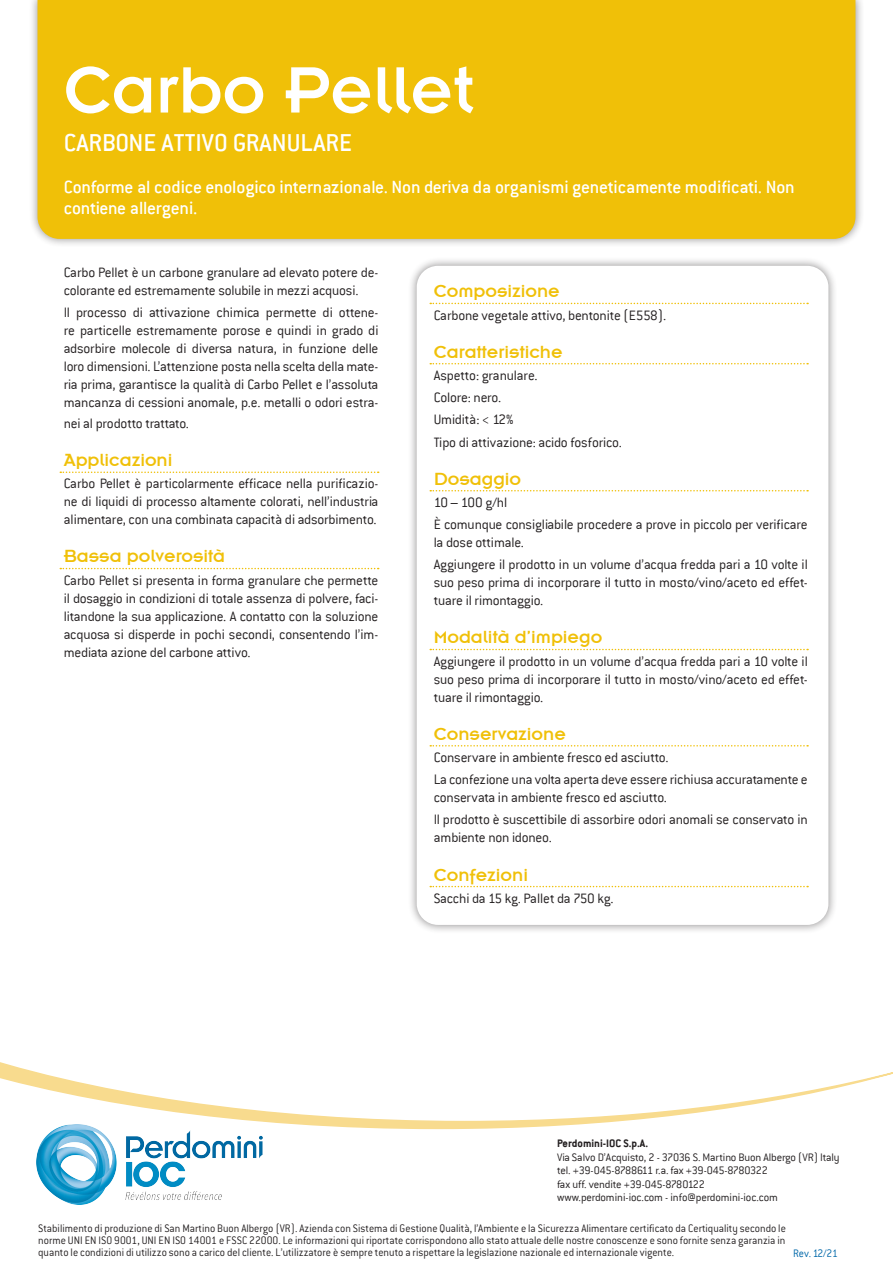
<style>
.page{position:relative;width:893px;height:1263px;background:#fff}
.page>*{position:absolute;margin:0;border:0;box-sizing:border-box;transform-origin:0 0}
.t1{font:72px "Insignia";color:#fff}
.t2{font:500 27px "Conduit ITC";color:#fff}
.t3{font:500 19.5px/21px "Conduit ITC";color:#fff}
.t4{font:19.5px "Insignia A";color:#f0c008}
.t5{font:300 15px/18px "Conduit ITC";letter-spacing:-.015em;color:#231f20;text-align:justify}
.pié_pagina{font:12px/12px "Conduit ITC Light";color:#231f20;text-align:justify;scale:.95 1}
.t6{font:300 12px "Conduit ITC";letter-spacing:-.015em;color:#231f20}
.t7{font:300 12px "Conduit ITC";letter-spacing:-.035em;color:#231f20}
.t8{font:700 12px "Conduit ITC";color:#231f20}
.t9{font:300 12px "Conduit ITC";color:#0068a9;scale:.95 1}
.s1{font-family:"Conduit ITC Light";font-weight:400}
</style>
<div class="page">
<div style="left:29px;top:0;width:835px;height:248px;background:#231f20;opacity:.5"></div>
<div style="left:37px;top:0;width:819px;height:240px;background:#f0c008"></div>
<svg style="left:0;top:1062px;width:893px;height:68px"></svg>
<div style="left:408px;top:257px;width:430px;height:677px;background:#231f20;opacity:.5"></div>
<div style="left:417px;top:266px;width:411px;height:659px;background:#fff;border-radius:21px"></div>
<svg style="left:60px;top:471px;width:319px;height:2px"></svg>
<svg style="left:60px;top:568px;width:319px;height:1px"></svg>
<svg style="left:430px;top:303px;width:378px;height:1px"></svg>
<svg style="left:430px;top:363px;width:378px;height:1px"></svg>
<svg style="left:430px;top:490px;width:378px;height:1px"></svg>
<svg style="left:430px;top:649px;width:378px;height:1px"></svg>
<svg style="left:430px;top:745px;width:378px;height:1px"></svg>
<svg style="left:430px;top:886px;width:378px;height:1px"></svg>
<img style="left:36px;top:1124px;width:227px;height:81px">
<p class="t1" style="left:64px;top:53px;width:412px">Carbo Pellet</p>
<p class="t2" style="left:64px;top:127px;width:290px">CARBONE ATTIVO GRANULARE</p>
<p class="t3" style="left:64px;top:176px;width:732px">Conforme al codice enologico internazionale. Non deriva da organismi geneticamente modificati. Non contiene allergeni.</p>
<p class="t5" style="left:64px;top:263px;width:316px">Carbo Pellet è un carbone granulare ad elevato potere de&shy;colorante ed estremamente solubile in mezzi acquosi.</p>
<p class="t5" style="left:64px;top:303px;width:316px">Il processo di attivazione chimica permette di ottene&shy;re particelle estremamente porose e quindi in grado di adsorbire molecole di diversa natura, in funzione delle loro dimensioni. L’attenzione posta nella scelta della mate&shy;ria prima, garantisce la qualità di Carbo Pellet e l’assoluta mancanza di cessioni anomale, p.e. metalli o odori estra-</p>
<p class="t5" style="left:64px;top:414px;width:127px">nei al prodotto trattato.</p>
<p class="t4" style="left:64px;top:450px;width:110px">Applicazioni</p>
<p class="t5" style="left:64px;top:475px;width:316px">Carbo Pellet è particolarmente efficace nella purificazio&shy;ne di liquidi di processo altamente colorati, nell’industria alimentare, con una combinata capacità di adsorbimento.</p>
<p class="t4" style="left:64px;top:546px;width:163px">Bassa polverosità</p>
<p class="t5" style="left:64px;top:571px;width:316px">Carbo Pellet si presenta in forma granulare che permette il dosaggio in condizioni di totale assenza di polvere, faci&shy;litandone la sua applicazione. A contatto con la soluzione acquosa si disperde in pochi secondi, consentendo l’im&shy;mediata azione del carbone attivo.</p>
<p class="t4" style="left:434px;top:281px;width:128px">Composizione</p>
<p class="t5" style="left:434px;top:306px;width:234px">Carbone vegetale attivo, bentonite (E558).</p>
<p class="t4" style="left:434px;top:342px;width:130px">Caratteristiche</p>
<p class="t5" style="left:434px;top:366px;width:105px">Aspetto: granulare.</p>
<p class="t5" style="left:434px;top:388px;width:69px">Colore: nero.</p>
<p class="t5" style="left:434px;top:411px;width:81px">Umidità: &lt; 12%</p>
<p class="t5" style="left:434px;top:433px;width:190px">Tipo di attivazione: acido fosforico.</p>
<p class="t4" style="left:434px;top:469px;width:89px">Dosaggio</p>
<p class="t5" style="left:434px;top:493px;width:75px">10 – 100 g/hl</p>
<p class="t5" style="left:434px;top:515px;width:376px">È comunque consigliabile procedere a prove in piccolo per verificare la dose ottimale.</p>
<p class="t5" style="left:434px;top:556px;width:376px">Aggiungere il prodotto in un volume d’acqua fredda pari a 10 volte il suo peso prima di incorporare il tutto in mosto/vino/aceto ed effet&shy;tuare il rimontaggio.</p>
<p class="t4" style="left:434px;top:627px;width:170px">Modalità d’impiego</p>
<p class="t5" style="left:434px;top:652px;width:376px">Aggiungere il prodotto in un volume d’acqua fredda pari a 10 volte il suo peso prima di incorporare il tutto in mosto/vino/aceto ed effet&shy;tuare il rimontaggio.</p>
<p class="t4" style="left:434px;top:724px;width:134px">Conservazione</p>
<p class="t5" style="left:434px;top:748px;width:236px">Conservare in ambiente fresco ed asciutto.</p>
<p class="t5" style="left:434px;top:770px;width:376px">La confezione una volta aperta deve essere richiusa accuratamente e conservata in ambiente fresco ed asciutto.</p>
<p class="t5" style="left:434px;top:811px;width:376px">Il prodotto è suscettibile di assorbire odori anomali se conservato in ambiente non idoneo.</p>
<p class="t4" style="left:434px;top:864px;width:96px">Confezioni</p>
<p class="t5" style="left:434px;top:889px;width:181px">Sacchi da 15 kg. Pallet da 750 kg.</p>
<p class="t8" style="left:557px;top:1136px;width:93px">Perdomini-IOC S.p.A.</p>
<p class="t6" style="left:557px;top:1150px;width:284px">Via Salvo D’Acquisto, 2 - 37036 S. Martino Buon Albergo (VR) Italy</p>
<p class="t7" style="left:557px;top:1164px;width:212px">tel. +39-045-8788611 r.a. fax +39-045-8780322</p>
<p class="t6" style="left:557px;top:1177px;width:149px">fax uff. vendite +39-045-8780122</p>
<p class="t6" style="left:557px;top:1191px;width:222px">www.perdomini-ioc.com - info@perdomini-ioc.com</p>
<p class="pié_pagina" style="left:38px;top:1222px;width:788px">Stabilimento di produzione di San Martino Buon Albergo (VR). Azienda con Sistema di Gestione Qualità, l’Ambiente e la Sicurezza Alimentare certificato da Certiquality secondo le norme UNI EN ISO 9001, UNI EN ISO 14001 e FSSC 22000. Le informazioni qui riportate corrispondono allo stato attuale delle nostre conoscenze e sono fornite senza garanzia in quanto le condizioni di utilizzo sono a carico del cliente. L’utilizzatore è sempre tenuto a rispettare la legislazione nazionale ed internazionale vigente.</p>
<p class="t9" style="left:793px;top:1246px;width:49px">Rev. 12/<span class="s1">21</span></p>
</div>
